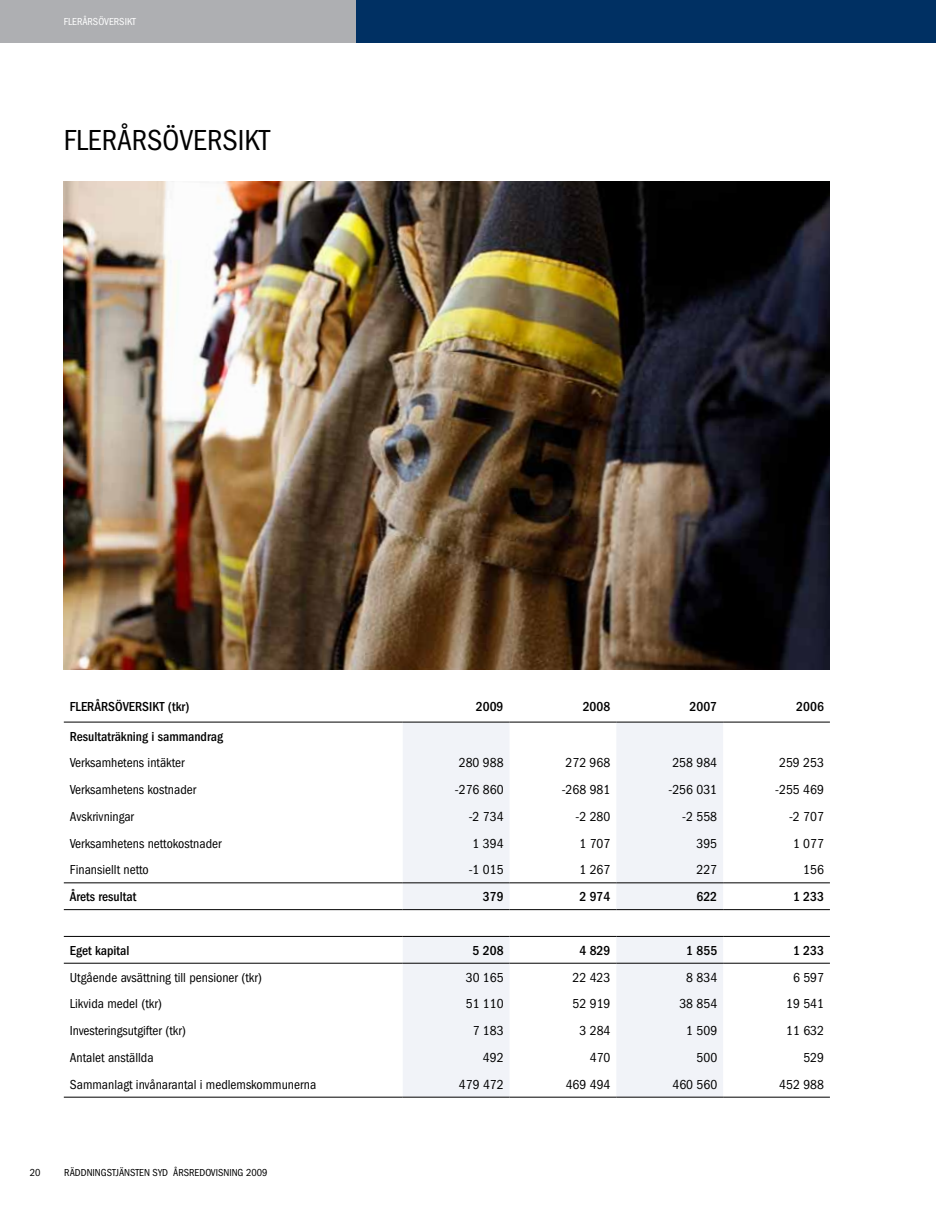
<style>
.page{position:relative;width:936px;height:1212px;background:#fff}
.page>*{position:absolute;margin:0;border:0;box-sizing:border-box;transform-origin:0 0}
.t1{font:condensed 30px "Franklin Gothic";color:#000}
.t2{font:condensed 13.5px "Franklin Gothic";color:#000}
.t3{font:500 condensed 13.5px "Franklin Gothic";color:#000}
.t4{font:condensed 10.5px "Franklin Gothic";color:#000}
.t5{font:condensed 10.5px "Franklin Gothic";color:#fff}
</style>
<div class="page">
<div style="left:356px;top:0;width:579px;height:43px;background:#003063"></div>
<div style="left:0;top:0;width:356px;height:43px;background:#aeafb2"></div>
<hr style="left:935px;top:0;width:1px;height:43px;background:#003063">
<svg style="left:403px;top:723px;width:320px;height:374px;fill:#f1f3f8"></svg>
<hr style="left:64px;top:722px;width:339px;height:1px;background:#000">
<hr style="left:403px;top:722px;width:106px;height:1px;background:#000">
<hr style="left:509px;top:722px;width:107px;height:1px;background:#000">
<hr style="left:616px;top:722px;width:107px;height:1px;background:#000">
<hr style="left:723px;top:722px;width:106px;height:1px;background:#000">
<hr style="left:64px;top:882px;width:339px;height:1px;background:#000">
<hr style="left:403px;top:882px;width:106px;height:1px;background:#000">
<hr style="left:509px;top:882px;width:107px;height:1px;background:#000">
<hr style="left:616px;top:882px;width:107px;height:1px;background:#000">
<hr style="left:723px;top:882px;width:106px;height:1px;background:#000">
<hr style="left:64px;top:909px;width:339px;height:1px;background:#000">
<hr style="left:403px;top:909px;width:106px;height:1px;background:#000">
<hr style="left:509px;top:909px;width:107px;height:1px;background:#000">
<hr style="left:616px;top:909px;width:107px;height:1px;background:#000">
<hr style="left:723px;top:909px;width:106px;height:1px;background:#000">
<hr style="left:64px;top:1097px;width:339px;height:1px;background:#000">
<hr style="left:403px;top:1097px;width:106px;height:1px;background:#000">
<hr style="left:509px;top:1097px;width:107px;height:1px;background:#000">
<hr style="left:616px;top:1097px;width:107px;height:1px;background:#000">
<hr style="left:723px;top:1097px;width:106px;height:1px;background:#000">
<hr style="left:64px;top:936px;width:339px;height:1px;background:#000">
<hr style="left:403px;top:936px;width:106px;height:1px;background:#000">
<hr style="left:509px;top:936px;width:107px;height:1px;background:#000">
<hr style="left:616px;top:936px;width:107px;height:1px;background:#000">
<hr style="left:723px;top:936px;width:106px;height:1px;background:#000">
<hr style="left:64px;top:963px;width:339px;height:1px;background:#000">
<hr style="left:403px;top:963px;width:106px;height:1px;background:#000">
<hr style="left:509px;top:963px;width:107px;height:1px;background:#000">
<hr style="left:616px;top:963px;width:107px;height:1px;background:#000">
<hr style="left:723px;top:963px;width:106px;height:1px;background:#000">
<img style="left:64px;top:181px;width:765px;height:488px">
<p class="t5" style="left:64px;top:16px;width:74px">FLERÅRSÖVERSIKT</p>
<h1 class="t1" style="left:64px;top:123px;width:207px">FLERÅRSÖVERSIKT</h1>
<p class="t3" style="left:70px;top:699px;width:8px">FLERÅRSÖ</p>
<p class="t3" style="left:123px;top:699px;width:14px">VERSIKT</p>
<p class="t3" style="left:168px;top:699px;width:23px">(tkr)</p>
<p class="t3" style="left:476px;top:699px;width:29px">2009</p>
<p class="t3" style="left:582px;top:699px;width:29px">2008</p>
<p class="t3" style="left:689px;top:699px;width:29px">2007</p>
<p class="t3" style="left:796px;top:699px;width:29px">2006</p>
<p class="t3" style="left:70px;top:728px;width:155px">Resultaträkning i sammandrag</p>
<p class="t2" style="left:70px;top:755px;width:116px">Verksamhetens intäkter</p>
<p class="t2" style="left:458px;top:755px;width:46px">280 988</p>
<p class="t2" style="left:565px;top:755px;width:46px">272 968</p>
<p class="t2" style="left:672px;top:755px;width:46px">258 984</p>
<p class="t2" style="left:779px;top:755px;width:46px">259 253</p>
<p class="t2" style="left:70px;top:782px;width:128px">Verksamhetens kostnader</p>
<p class="t2" style="left:455px;top:782px;width:50px">-276 860</p>
<p class="t2" style="left:561px;top:782px;width:50px">-268 981</p>
<p class="t2" style="left:668px;top:782px;width:50px">-256 031</p>
<p class="t2" style="left:775px;top:782px;width:50px">-255 469</p>
<p class="t2" style="left:70px;top:809px;width:66px">Avskrivningar</p>
<p class="t2" style="left:468px;top:809px;width:36px">-2 734</p>
<p class="t2" style="left:575px;top:809px;width:36px">-2 280</p>
<p class="t2" style="left:682px;top:809px;width:36px">-2 558</p>
<p class="t2" style="left:789px;top:809px;width:36px">-2 707</p>
<p class="t2" style="left:70px;top:836px;width:153px">Verksamhetens nettokostnader</p>
<p class="t2" style="left:472px;top:836px;width:32px">1 394</p>
<p class="t2" style="left:579px;top:836px;width:32px">1 707</p>
<p class="t2" style="left:696px;top:836px;width:22px">395</p>
<p class="t2" style="left:793px;top:836px;width:32px">1 077</p>
<p class="t2" style="left:70px;top:862px;width:80px">Finansiellt netto</p>
<p class="t2" style="left:468px;top:862px;width:36px">-1 015</p>
<p class="t2" style="left:579px;top:862px;width:32px">1 267</p>
<p class="t2" style="left:696px;top:862px;width:22px">227</p>
<p class="t2" style="left:803px;top:862px;width:22px">156</p>
<p class="t3" style="left:70px;top:889px;width:68px">Årets resultat</p>
<p class="t3" style="left:483px;top:889px;width:22px">379</p>
<p class="t3" style="left:579px;top:889px;width:32px">2 974</p>
<p class="t3" style="left:696px;top:889px;width:22px">622</p>
<p class="t3" style="left:793px;top:889px;width:32px">1 233</p>
<p class="t3" style="left:70px;top:943px;width:61px">Eget kapital</p>
<p class="t3" style="left:472px;top:943px;width:32px">5 208</p>
<p class="t3" style="left:579px;top:943px;width:32px">4 829</p>
<p class="t3" style="left:686px;top:943px;width:32px">1 855</p>
<p class="t3" style="left:793px;top:943px;width:32px">1 233</p>
<p class="t2" style="left:70px;top:969px;width:194px">Utgående avsättning till pensioner (tkr)</p>
<p class="t2" style="left:465px;top:969px;width:39px">30 165</p>
<p class="t2" style="left:572px;top:969px;width:39px">22 423</p>
<p class="t2" style="left:686px;top:969px;width:32px">8 834</p>
<p class="t2" style="left:793px;top:969px;width:32px">6 597</p>
<p class="t2" style="left:70px;top:996px;width:94px">Likvida medel (tkr)</p>
<p class="t2" style="left:466px;top:996px;width:39px">51 110</p>
<p class="t2" style="left:572px;top:996px;width:39px">52 919</p>
<p class="t2" style="left:679px;top:996px;width:39px">38 854</p>
<p class="t2" style="left:786px;top:996px;width:39px">19 541</p>
<p class="t2" style="left:70px;top:1023px;width:118px">Investeringsutgifter (tkr)</p>
<p class="t2" style="left:472px;top:1023px;width:32px">7 183</p>
<p class="t2" style="left:579px;top:1023px;width:32px">3 284</p>
<p class="t2" style="left:686px;top:1023px;width:32px">1 509</p>
<p class="t2" style="left:786px;top:1023px;width:39px">11 632</p>
<p class="t2" style="left:70px;top:1050px;width:85px">Antalet anställda</p>
<p class="t2" style="left:483px;top:1050px;width:22px">492</p>
<p class="t2" style="left:589px;top:1050px;width:22px">470</p>
<p class="t2" style="left:696px;top:1050px;width:22px">500</p>
<p class="t2" style="left:803px;top:1050px;width:22px">529</p>
<p class="t2" style="left:70px;top:1077px;width:248px">Sammanlagt invånarantal i medlemskommunerna</p>
<p class="t2" style="left:459px;top:1077px;width:46px">479 472</p>
<p class="t2" style="left:565px;top:1077px;width:46px">469 494</p>
<p class="t2" style="left:672px;top:1077px;width:46px">460 560</p>
<p class="t2" style="left:779px;top:1077px;width:46px">452 988</p>
<p class="t4" style="left:30px;top:1167px;width:12px">20</p>
<p class="t4" style="left:64px;top:1167px;width:205px">RÄDDNINGSTJÄNSTEN SYD ÅRSREDOVISNING 2009</p>
</div>
